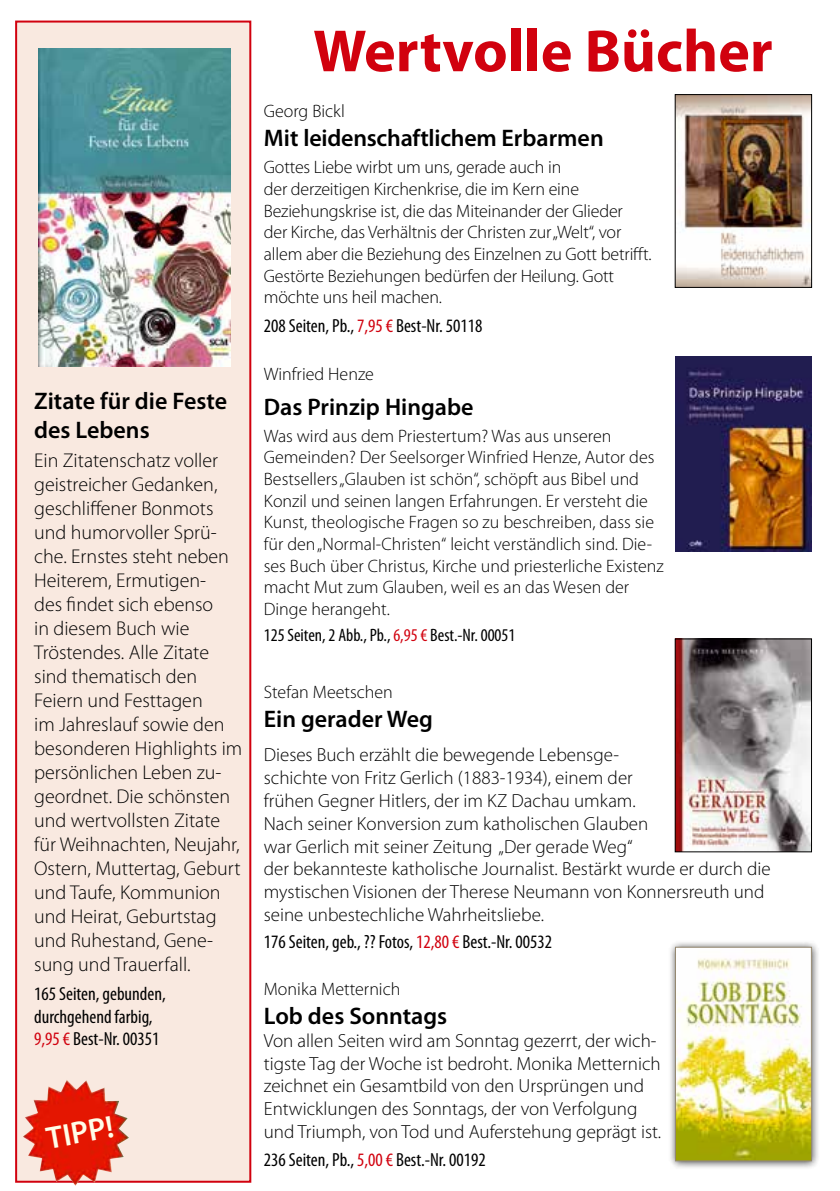
<style>
.page{position:relative;width:840px;height:1191px;background:#fff}
.page>*{position:absolute;margin:0;border:0;box-sizing:border-box;transform-origin:0 0}
.t1{font:700 60px "Myriad Pro";color:#d1010e}
.t2{font:600 31.4px "Myriad Pro";color:#fffde8}
.t3{font:600 24px/28.8px "Myriad Pro";color:#000}
.t4{font:300 20px/24px "Myriad Pro";color:#000}
.t5{font:300 19px/22.8px "Myriad Pro";color:#000}
.t6{font:condensed 19px/22.8px "Myriad Pro";color:#000}
.t7{font:300 18px/21.6px "Myriad Pro";color:#000}
.t8{font:condensed 18px "Myriad Pro";color:#000}
.s1{color:#d1010e}
</style>
<div class="page">
<div style="left:15px;top:21px;width:236px;height:1161px;background:#f9e9e0;border:2px solid #d1010e"></div>
<img style="left:38px;top:48px;width:192px;height:318px">
<img style="left:675px;top:356px;width:136px;height:196px">
<img style="left:676px;top:640px;width:133px;height:210px">
<div style="left:674px;top:638px;width:137px;height:214px;border:1px solid #000"></div>
<div style="left:667px;top:939px;width:152px;height:230px;background:#000;opacity:.75"></div>
<img style="left:677px;top:949px;width:132px;height:210px">
<div style="left:675px;top:947px;width:136px;height:214px;border:1px solid #948870"></div>
<img style="left:676px;top:96px;width:133px;height:190px">
<div style="left:674px;top:94px;width:137px;height:194px;border:1px solid #000"></div>
<img style="left:23px;top:1080px;width:106px;height:105px">
<h3 class="t3" style="left:34px;top:386px;width:194px">Zitate für die Feste des Lebens</h3>
<p class="t4" style="left:34px;top:449px;width:209px">Ein Zitatenschatz voller geistreicher Gedanken, geschliffener Bonmots und humorvoller Sprü&shy;che. Ernstes steht neben<br>Heiterem, Ermutigen-<br>des findet sich ebenso<br>in diesem Buch wie<br>Tröstendes. Alle Zitate sind thematisch den<br>Feiern und Festtagen<br>im Jahreslauf sowie den besonderen Highlights im persönlichen Leben zu&shy;geordnet. Die schönsten und wertvollsten Zitate für Weihnachten, Neujahr,<br>Ostern, Muttertag, Geburt und Taufe, Kommunion und Heirat, Geburtstag und Ruhestand, Gene&shy;sung und Trauerfall.</p>
<p class="t6" style="left:34px;top:982px;width:133px">165 Seiten, gebunden, durchgehend farbig,<br><span class="s1">9,95 €</span> Best-Nr. 00351</p>
<h2 class="t2" style="left:44px;top:1121px;width:69px;rotate:-10deg">TIPP!</h2>
<h1 class="t1" style="left:313px;top:17px;width:461px">Wertvolle Bücher</h1>
<p class="t7" style="left:264px;top:101px;width:83px">Georg Bickl</p>
<h3 class="t3" style="left:264px;top:124px;width:341px">Mit leidenschaftlichem Erbarmen</h3>
<p class="t7" style="left:264px;top:157px;width:389px">Gottes Liebe wirbt um uns, gerade auch in<br>der derzeitigen Kirchenkrise, die im Kern eine Beziehungskrise ist, die das Miteinander der Glieder<br>der Kirche, das Verhältnis der Christen zur „Welt“, vor allem aber die Beziehung des Einzelnen zu Gott betrifft.<br>Gestörte Beziehungen bedürfen der Heilung. Gott möchte uns heil machen.</p>
<p class="t6" style="left:264px;top:314px;width:220px">208 Seiten, Pb., <span class="s1">7,95 €</span> Best-Nr. 50118</p>
<p class="t7" style="left:264px;top:363px;width:111px">Winfried Henze</p>
<h3 class="t3" style="left:264px;top:392px;width:211px">Das Prinzip Hingabe</h3>
<p class="t7" style="left:264px;top:425px;width:401px">Was wird aus dem Priestertum? Was aus unseren Gemeinden? Der Seelsorger Winfried Henze, Autor des Bestsellers „Glauben ist schön“, schöpft aus Bibel und Konzil und seinen langen Erfahrungen. Er versteht die Kunst, theologische Fragen so zu beschreiben, dass sie für den „Normal-Christen“ leicht verständlich sind. Die&shy;ses Buch über Christus, Kirche und priesterliche Existenz macht Mut zum Glauben, weil es an das Wesen der Dinge herangeht.</p>
<p class="t8" style="left:264px;top:625px;width:253px">125 Seiten, 2 Abb., Pb., <span class="s1">6,95 €</span> Best.-Nr. 00051</p>
<p class="t7" style="left:264px;top:681px;width:130px">Stefan Meetschen</p>
<h3 class="t3" style="left:264px;top:705px;width:170px">Ein gerader Weg</h3>
<p class="t5" style="left:264px;top:744px;width:508px">Dieses Buch erzählt die bewegende Lebensge-<br>schichte von Fritz Gerlich (1883-1934), einem der<br>frühen Gegner Hitlers, der im KZ Dachau umkam.<br>Nach seiner Konversion zum katholischen Glauben<br>war Gerlich mit seiner Zeitung „Der gerade Weg“<br>der bekannteste katholische Journalist. Bestärkt wurde er durch die mystischen Visionen der Therese Neumann von Konnersreuth und seine unbestechliche Wahrheitsliebe.</p>
<p class="t6" style="left:264px;top:930px;width:290px">176 Seiten, geb., ?? Fotos, <span class="s1">12,80 €</span> Best.-Nr. 00532</p>
<p class="t7" style="left:264px;top:978px;width:138px">Monika Metternich</p>
<h3 class="t3" style="left:264px;top:1001px;width:185px">Lob des Sonntags</h3>
<p class="t5" style="left:264px;top:1029px;width:399px">Von allen Seiten wird am Sonntag gezerrt, der wich&shy;tigste Tag der Woche ist bedroht. Monika Metternich zeichnet ein Gesamtbild von den Ursprüngen und Entwicklungen des Sonntags, der von Verfolgung und Triumph, von Tod und Auferstehung geprägt ist.</p>
<p class="t6" style="left:264px;top:1149px;width:223px">236 Seiten, Pb., <span class="s1">5,00 €</span> Best.-Nr. 00192</p>
</div>
